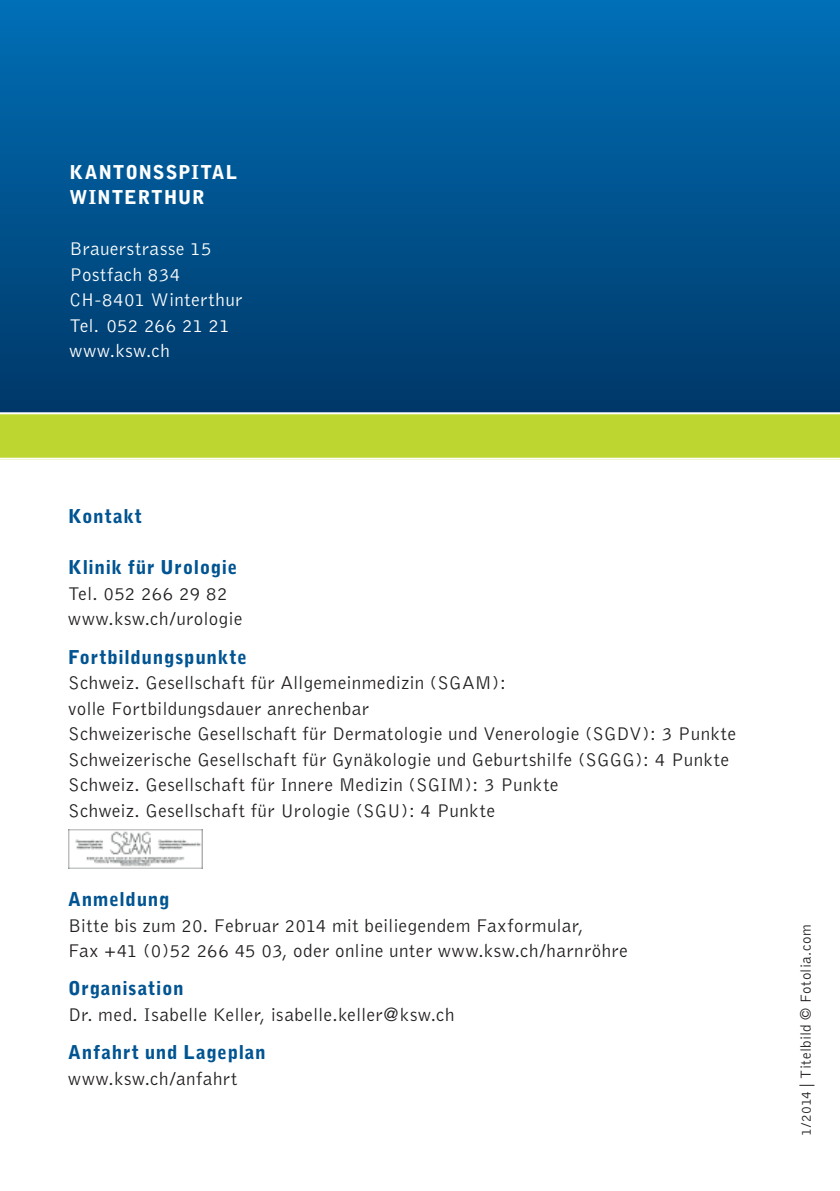
<style>
.page{position:relative;width:840px;height:1191px;background:#fff}
.page>*{position:absolute;margin:0;border:0;box-sizing:border-box;transform-origin:0 0}
.t1{font:300 19px/25.6px "Bell Gothic";letter-spacing:.02em;color:#231f20}
.t2{font:900 19px "Bell Gothic";letter-spacing:.035em;color:#005492}
.t3{font:300 19px/25.6px "Bell Gothic";letter-spacing:.02em;color:#fff}
.t4{font:900 19px/25.6px "Bell Gothic";letter-spacing:.045em;color:#fff}
.t5{font:300 15px "Bell Gothic";letter-spacing:.02em;color:#231f20}
.s1{font-size:14px}
</style>
<div class="page">
<img style="left:68px;top:829px;width:134px;height:39px">
<svg style="left:839px;top:0;width:1px;height:412px"></svg>
<div style="left:0;top:0;width:839px;height:414px;background:linear-gradient(to bottom,#006fb7,#003768)"></div>
<hr style="left:839px;top:414px;width:1px;height:45px;background:#bed630">
<div style="left:0;top:414px;width:839px;height:45px;background:#bed630"></div>
<hr style="left:0;top:458px;width:839px;height:2px;background:#fff">
<hr style="left:0;top:412px;width:839px;height:2px;background:#fff">
<p class="t4" style="left:69px;top:159px;width:156px">Kantonsspital<br>Winterthu r</p>
<p class="t3" style="left:69px;top:236px;width:174px">Brauerstrasse 15<br>Postfach 834<br>CH-8401 Winterthur<br>Tel. 052 266 21 21 www.ksw.ch</p>
<p class="t2" style="left:68px;top:505px;width:76px">Kontakt</p>
<p class="t2" style="left:68px;top:556px;width:171px">Klinik für Urologie</p>
<p class="t1" style="left:68px;top:581px;width:176px">Tel. 052 266 29 82 www.ksw.ch/urologie</p>
<p class="t2" style="left:68px;top:645px;width:180px">Fortbildungspunkte</p>
<p class="t1" style="left:68px;top:670px;width:669px">Schweiz. Gesellschaft für Allgemeinmedizin (SGAM):<br>volle Fortbildungsdauer anrechenbar<br>Schweizerische Gesellschaft für Dermatologie und Venerologie (SGDV): 3 Punkte Schweizerische Gesellschaft für Gynäkologie und Geburtshilfe (SGGG): 4 Punkte Schweiz. Gesellschaft für Innere Medizin (SGIM): 3 Punkte<br>Schweiz. Gesellschaft für Urologie (SGU): 4 Punkte</p>
<p class="t2" style="left:68px;top:888px;width:103px">Anmeldung</p>
<p class="t1" style="left:68px;top:913px;width:561px">Bitte bis zum 20. Februar 2014 mit beiliegendem Faxformular,<br>Fax +41 (0)52 266 45 03, oder online unter www.ksw.ch/harnröhre</p>
<p class="t2" style="left:68px;top:977px;width:117px">Organisation</p>
<p class="t1" style="left:68px;top:1002px;width:388px">Dr. med. Isabelle Keller, isabelle.keller@ksw.ch</p>
<p class="t2" style="left:68px;top:1041px;width:199px">Anfahrt und Lageplan</p>
<p class="t1" style="left:68px;top:1066px;width:171px">www.ksw.ch/anfahrt</p>
<p class="t5" style="left:797px;top:1135px;width:212px;rotate:-90deg"><span class="s1">1/2014</span> | Titelbild © Fotolia.com</p>
</div>
